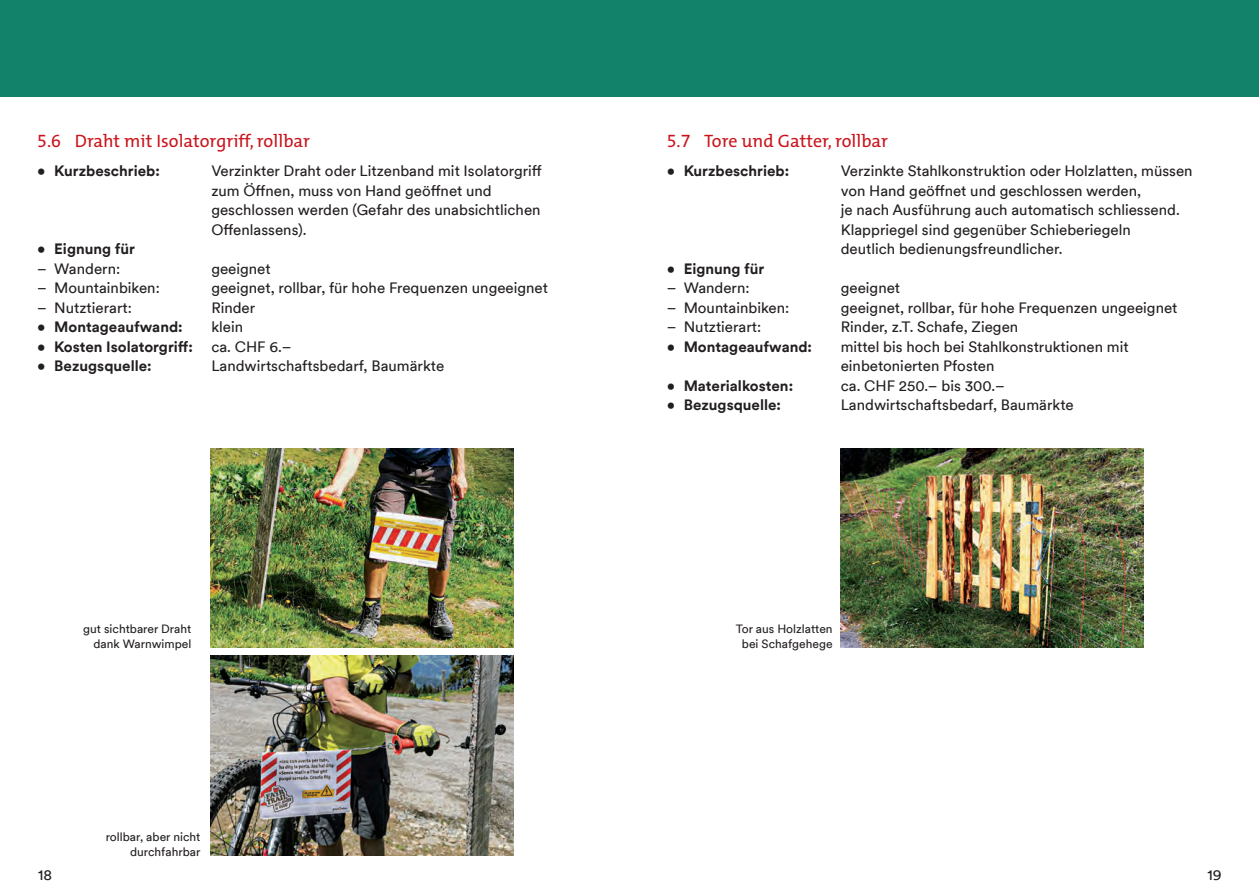
<style>
.page{position:relative;width:1259px;height:893px;background:#fff}
.page>*{position:absolute;margin:0;border:0;box-sizing:border-box;transform-origin:0 0}
.t1{font:18px "The Mix";color:#ca141c}
.t2{font:15px/19.5px "Circulargraubuenden TT";color:#231f20}
.t3{font:700 15px "Circulargraubuenden TT";color:#231f20}
.t4{font:12px/15px "Circulargraubuenden TT";color:#231f20;text-align:right}
.s1{font-family:"The Mix Expert"}
.s2{font-weight:400}
</style>
<div class="page">
<div style="left:0;top:0;width:1259px;height:96px;background:#12826b"></div>
<img style="left:840px;top:448px;width:303px;height:200px">
<img style="left:211px;top:448px;width:303px;height:200px">
<img style="left:211px;top:656px;width:303px;height:200px">
<p class="t1" style="left:37px;top:126px;width:274px"><span class="s1">5.6</span> Draht mit Isolatorgriff, rollbar</p>
<p class="t3" style="left:37px;top:161px;width:124px"><span class="s2">•</span> Kurzbeschrieb:</p>
<p class="t2" style="left:211px;top:161px;width:332px">Verzinkter Draht oder Litzenband mit Isolatorgriff zum Öffnen, muss von Hand geöffnet und geschlossen werden (Gefahr des unabsichtlichen Offenlassens).</p>
<p class="t3" style="left:37px;top:239px;width:99px"><span class="s2">•</span> Eignung für</p>
<p class="t2" style="left:37px;top:258px;width:84px">– Wandern:</p>
<p class="t2" style="left:211px;top:258px;width:61px">geeignet</p>
<p class="t2" style="left:37px;top:278px;width:124px">– Mountainbiken:</p>
<p class="t2" style="left:211px;top:278px;width:338px">geeignet, rollbar, für hohe Frequenzen ungeeignet</p>
<p class="t2" style="left:37px;top:297px;width:96px">– Nutztierart:</p>
<p class="t2" style="left:211px;top:297px;width:45px">Rinder</p>
<p class="t3" style="left:37px;top:317px;width:147px"><span class="s2">•</span> Montageaufwand:</p>
<p class="t2" style="left:211px;top:317px;width:33px">klein</p>
<p class="t3" style="left:37px;top:336px;width:256px"><span class="s2">•</span> Kosten Isolatorgriff: <span class="s2">ca. CHF 6.–</span></p>
<p class="t3" style="left:37px;top:356px;width:116px"><span class="s2">•</span> Bezugsquelle:</p>
<p class="t2" style="left:211px;top:356px;width:234px">Landwirtschaftsbedarf, Baumärkte</p>
<p class="t4" style="left:83px;top:621px;width:110px">gut sichtbarer Draht dank Warnwimpel</p>
<p class="t4" style="left:106px;top:828px;width:96px">rollbar, aber nicht durchfahrbar</p>
<p class="t1" style="left:666px;top:126px;width:223px"><span class="s1">5.7</span> Tore und Gatter, rollbar</p>
<p class="t3" style="left:666px;top:161px;width:124px"><span class="s2">•</span> Kurzbeschrieb:</p>
<p class="t2" style="left:840px;top:161px;width:353px">Verzinkte Stahlkonstruktion oder Holzlatten, müssen von Hand geöffnet und geschlossen werden,<br>je nach Ausführung auch automatisch schliessend.<br>Klappriegel sind gegenüber Schieberiegeln<br>deutlich bedienungsfreundlicher.</p>
<p class="t3" style="left:666px;top:258px;width:99px"><span class="s2">•</span> Eignung für</p>
<p class="t2" style="left:666px;top:278px;width:84px">– Wandern:</p>
<p class="t2" style="left:840px;top:278px;width:61px">geeignet</p>
<p class="t2" style="left:666px;top:297px;width:124px">– Mountainbiken:</p>
<p class="t2" style="left:840px;top:297px;width:338px">geeignet, rollbar, für hohe Frequenzen ungeeignet</p>
<p class="t2" style="left:666px;top:317px;width:96px">– Nutztierart:</p>
<p class="t2" style="left:840px;top:317px;width:179px">Rinder, z.T. Schafe, Ziegen</p>
<p class="t3" style="left:666px;top:336px;width:147px"><span class="s2">•</span> Montageaufwand:</p>
<p class="t2" style="left:840px;top:336px;width:289px">mittel bis hoch bei Stahlkonstruktionen mit einbetonierten Pfosten</p>
<p class="t3" style="left:666px;top:375px;width:128px"><span class="s2">•</span> Materialkosten:</p>
<p class="t2" style="left:840px;top:375px;width:165px">ca. CHF 250.– bis 300.–</p>
<p class="t3" style="left:666px;top:395px;width:116px"><span class="s2">•</span> Bezugsquelle:</p>
<p class="t2" style="left:840px;top:395px;width:234px">Landwirtschaftsbedarf, Baumärkte</p>
<p class="t4" style="left:736px;top:621px;width:98px;text-align:center">Tor aus Holzlatten bei Schafgehege</p>
<p class="t2" style="left:38px;top:864px;width:15px">18</p>
<p class="t2" style="left:1207px;top:864px;width:16px">19</p>
</div>
